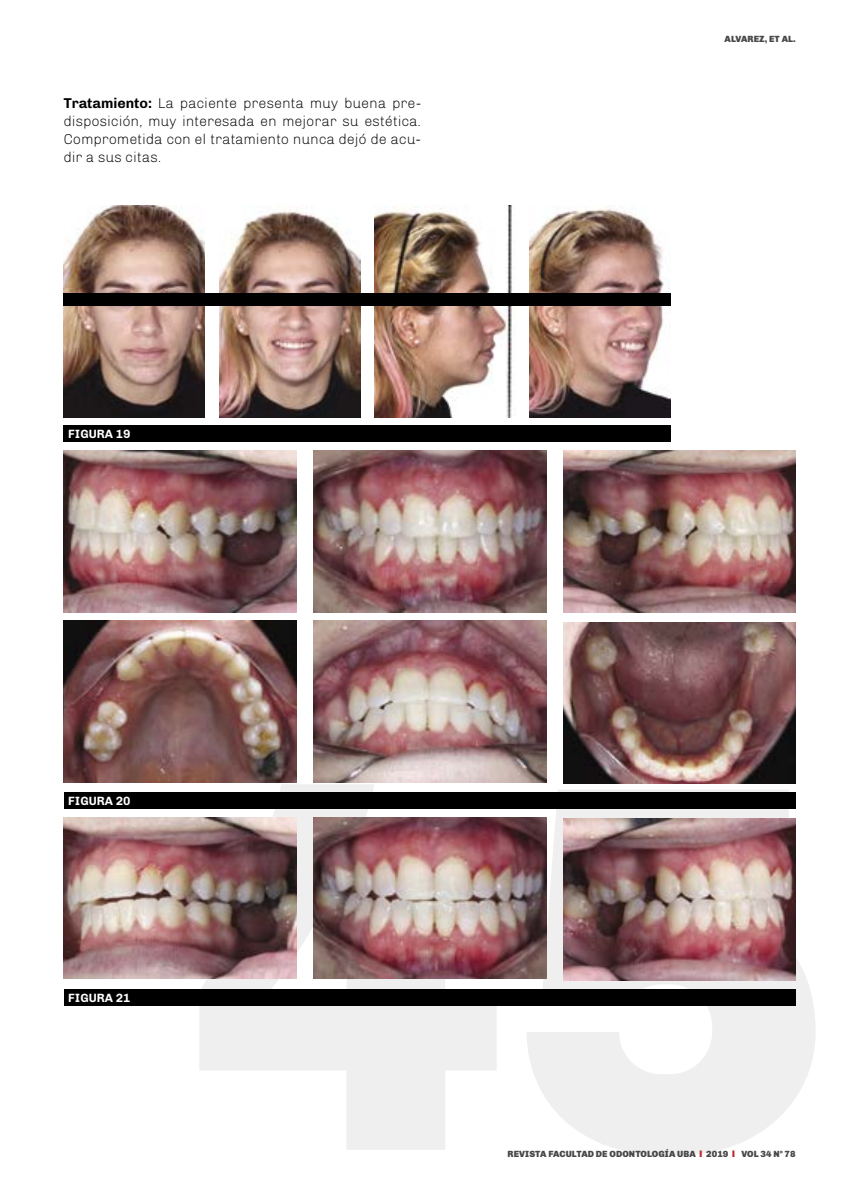
<style>
.page{position:relative;width:851px;height:1191px;background:#fff}
.page>*{position:absolute;margin:0;border:0;box-sizing:border-box;transform-origin:0 0}
.t1{font:300 14.25px/18px "Chivo";color:#000;text-align:justify}
.t2{font:700 12px "Chivo";color:#fff}
.t3{font:900 9px "Chivo";letter-spacing:.01em;color:#484848}
.s1{font-weight:700}
.s2{font-family:"Arial";color:#bd262c}
</style>
<div class="page">
<img style="left:64px;top:206px;width:141px;height:211px">
<img style="left:219px;top:210px;width:141px;height:207px">
<img style="left:374px;top:206px;width:138px;height:211px">
<img style="left:529px;top:207px;width:141px;height:210px">
<div style="left:64px;top:426px;width:606px;height:16px;background:#000"></div>
<img style="left:64px;top:620px;width:232px;height:162px">
<img style="left:313px;top:620px;width:233px;height:162px">
<img style="left:563px;top:622px;width:232px;height:162px">
<img style="left:64px;top:450px;width:232px;height:162px">
<img style="left:313px;top:450px;width:233px;height:162px">
<img style="left:563px;top:450px;width:232px;height:162px">
<div style="left:64px;top:792px;width:731px;height:16px;background:#000"></div>
<div style="left:64px;top:293px;width:606px;height:13px;background:#000"></div>
<img style="left:64px;top:817px;width:232px;height:161px">
<img style="left:313px;top:817px;width:233px;height:161px">
<img style="left:563px;top:819px;width:232px;height:161px">
<div style="left:64px;top:989px;width:731px;height:16px;background:#000"></div>
<p class="t1" style="left:64px;top:94px;width:359px"><span class="s1">Tratamiento:</span> La paciente presenta muy buena pre&shy;disposición, muy interesada en mejorar su estética.<br>Comprometida con el tratamiento nunca dejó de acu&shy;dir a sus citas.</p>
<p class="t2" style="left:68px;top:427px;width:64px">FIGURA 19</p>
<p class="t3" style="left:724px;top:34px;width:73px">ALVAREZ, ET AL.</p>
<p class="t2" style="left:68px;top:794px;width:64px">FIGURA 20</p>
<p class="t2" style="left:68px;top:990px;width:64px">FIGURA 21</p>
<p class="t3" style="left:507px;top:1148px;width:289px">REVISTA FACULTAD DE ODONTOLOGÍA UBA <span class="s2">I</span> 2019 <span class="s2">I</span> VOL 34 N° 78</p>
</div>
